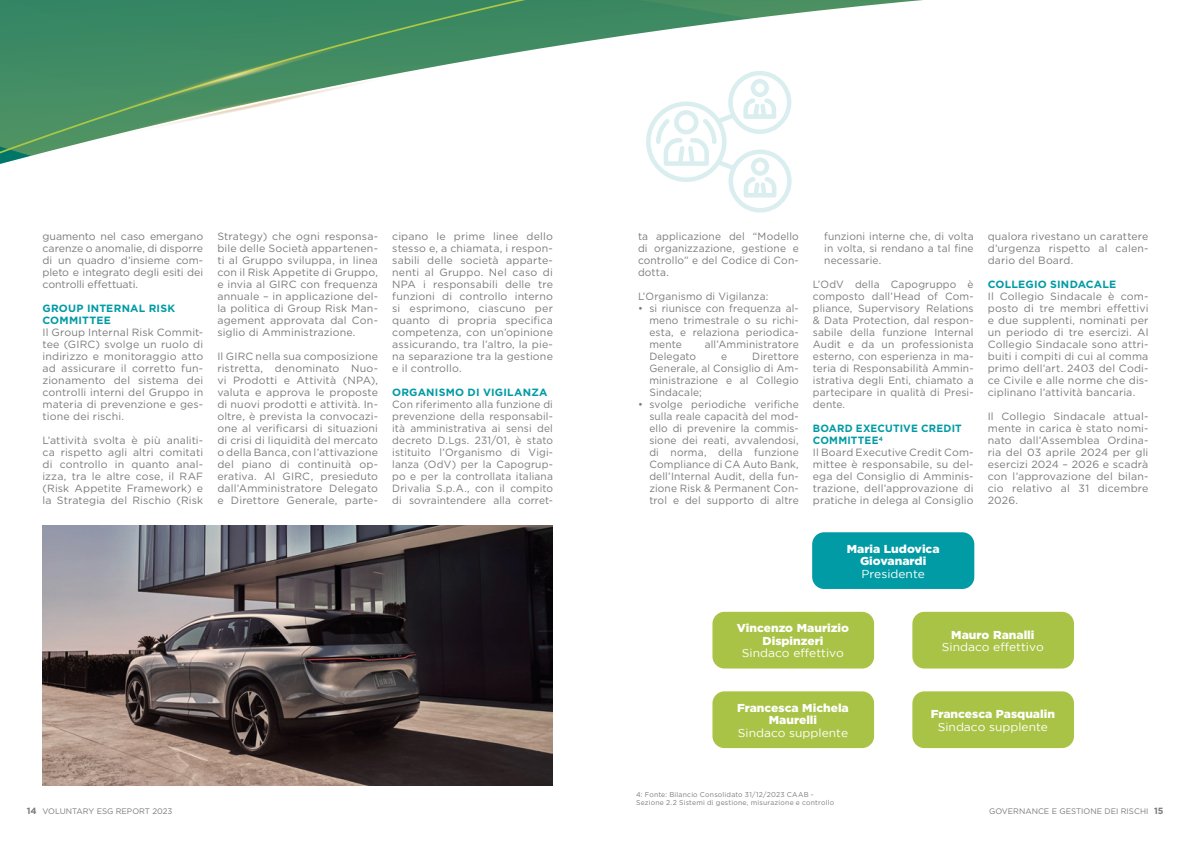
<style>
.page{position:relative;width:1191px;height:842px;background:#fff}
.page>*{position:absolute;margin:0;border:0;box-sizing:border-box;transform-origin:0 0}
.t1{font:900 11.5px/12.5px "Gotham";color:#fff;text-align:center;scale:1.04 1}
.t2{font:11.5px "Gotham";color:#fff;scale:1.04 1}
.t3{font:10.5px/12px "Gotham";letter-spacing:.01em;color:#7c7b7b;text-align:justify}
.t4{font:700 10.5px/12px "Gotham";letter-spacing:.02em;color:#009ba4}
.t5{font:8px "Gotham";color:#7c7b7b}
.t6{font:7px/8.8px "Gotham";letter-spacing:.03em;color:#7c7b7b}
.s1{font-weight:700;color:#009ba4}
.s2{font-weight:700;font-size:9px}
</style>
<div class="page">
<svg style="left:744px;top:208px;width:32px;height:5px"></svg>
<div style="left:812px;top:532px;width:162px;height:57px;background:#009ba4;border-radius:12px"></div>
<div style="left:712px;top:612px;width:162px;height:56px;background:#a9c346;border-radius:12px"></div>
<div style="left:912px;top:612px;width:162px;height:56px;background:#a9c346;border-radius:12px"></div>
<div style="left:712px;top:691px;width:162px;height:57px;background:#a9c346;border-radius:12px"></div>
<div style="left:912px;top:691px;width:162px;height:57px;background:#a9c346;border-radius:12px"></div>
<img style="left:43px;top:526px;width:510px;height:259px">
<svg style="left:0;top:0;width:923px;height:204px"></svg>
<svg style="left:102px;top:38px;width:333px;height:127px"></svg>
<p class="t3" style="left:43px;top:230px;width:162px">guamento nel caso emergano carenze o anomalie, di disporre di un quadro d’insieme com&shy;pleto e integrato degli esiti dei controlli effettuati.</p>
<p class="t4" style="left:43px;top:302px;width:134px">GROUP INTERNAL RISK<br>COMMITTEE</p>
<p class="t3" style="left:43px;top:326px;width:162px">Il Group Internal Risk Commit&shy;tee (GIRC) svolge un ruolo di indirizzo e monitoraggio atto ad assicurare il corretto fun&shy;zionamento del sistema dei controlli interni del Gruppo in materia di prevenzione e ges&shy;tione dei rischi.</p>
<p class="t3" style="left:43px;top:434px;width:162px">L’attività svolta è più analiti&shy;ca rispetto agli altri comitati di controllo in quanto anal&shy;izza, tra le altre cose, il RAF (Risk Appetite Framework) e la Strategia del Rischio (Risk</p>
<p class="t3" style="left:217px;top:230px;width:162px">Strategy) che ogni responsa&shy;bile delle Società appartenen&shy;ti al Gruppo sviluppa, in linea con il Risk Appetite di Gruppo, e invia al GIRC con frequenza annuale – in applicazione del&shy;la politica di Group Risk Man&shy;agement approvata dal Con&shy;siglio di Amministrazione.</p>
<p class="t3" style="left:217px;top:350px;width:162px">Il GIRC nella sua composizione ristretta, denominato Nuo&shy;vi Prodotti e Attività (NPA), valuta e approva le proposte di nuovi prodotti e attività. In&shy;oltre, è prevista la convocazi&shy;one al verificarsi di situazioni di crisi di liquidità del mercato o della Banca, con l’attivazione del piano di continuità op&shy;erativa. Al GIRC, presieduto dall’Amministratore Delegato e Direttore Generale, parte-</p>
<p class="t3" style="left:392px;top:230px;width:162px">cipano le prime linee dello stesso e, a chiamata, i respon&shy;sabili delle società apparte&shy;nenti al Gruppo. Nel caso di NPA i responsabili delle tre funzioni di controllo interno si esprimono, ciascuno per quanto di propria specifica competenza, con un’opinione assicurando, tra l’altro, la pie&shy;na separazione tra la gestione e il controllo.</p>
<p class="t4" style="left:392px;top:386px;width:157px">ORGANISMO DI VIGILANZA</p>
<p class="t3" style="left:392px;top:398px;width:162px">Con riferimento alla funzione di prevenzione della responsabil&shy;ità amministrativa ai sensi del decreto D.Lgs. 231/01, è stato istituito l’Organismo di Vigi&shy;lanza (OdV) per la Capogrup&shy;po e per la controllata italiana Drivalia S.p.A., con il compito di sovraintendere alla corret-</p>
<p class="t3" style="left:638px;top:230px;width:162px">ta applicazione del “Modello di organizzazione, gestione e controllo” e del Codice di Con&shy;dotta.</p>
<p class="t3" style="left:638px;top:290px;width:132px">L’Organismo di Vigilanza:</p>
<p class="t3" style="left:649px;top:302px;width:151px;text-indent:-11px">• si riunisce con frequenza al&shy;meno trimestrale o su richi&shy;esta, e relaziona periodica&shy;mente</p>
<p class="t3" style="left:704px;top:338px;width:95px">all’Amministratore</p>
<p class="t3" style="left:649px;top:350px;width:48px">Delegato</p>
<p class="t3" style="left:721px;top:350px;width:8px">e</p>
<p class="t3" style="left:649px;top:350px;width:151px;text-indent:103px">Direttore Generale, al Consiglio di Am&shy;ministrazione e al Collegio Sindacale;</p>
<p class="t3" style="left:649px;top:398px;width:151px;text-indent:-11px">• svolge periodiche verifiche sulla reale capacità del mod&shy;ello di prevenire la commis&shy;sione dei reati, avvalendosi, di norma, della funzione Compliance di CA Auto Bank, dell’Internal Audit, della fun&shy;zione Risk &amp; Permanent Con&shy;trol e del supporto di altre</p>
<p class="t3" style="left:824px;top:230px;width:151px">funzioni interne che, di volta in volta, si rendano a tal fine necessarie.</p>
<p class="t3" style="left:813px;top:278px;width:162px">L’OdV della Capogruppo è composto dall’Head of Com&shy;pliance, Supervisory Relations &amp; Data Protection, dal respon&shy;sabile della funzione Internal Audit e da un professionista esterno, con esperienza in ma&shy;teria di Responsabilità Ammin&shy;istrativa degli Enti, chiamato a partecipare in qualità di Presi&shy;dente.</p>
<p class="t3" style="left:813px;top:422px;width:162px;text-align:left"><span class="s1">BOARD EXECUTIVE CREDIT<br>COMMITTEE</span><sup>4<br></sup>Il Board Executive Credit Com&shy;mittee è responsabile, su del&shy;ega del Consiglio di Amminis&shy;trazione, dell’approvazione di pratiche in delega al Consiglio</p>
<p class="t3" style="left:987px;top:230px;width:162px">qualora rivestano un carattere d’urgenza rispetto al calen&shy;dario del Board.</p>
<p class="t4" style="left:987px;top:278px;width:130px">COLLEGIO SINDACALE</p>
<p class="t3" style="left:987px;top:290px;width:162px">Il Collegio Sindacale è com&shy;posto di tre membri effettivi e due supplenti, nominati per un periodo di tre esercizi. Al Collegio Sindacale sono attri&shy;buiti i compiti di cui al comma primo dell’art. 2403 del Codi&shy;ce Civile e alle norme che dis&shy;ciplinano l’attività bancaria.</p>
<p class="t3" style="left:987px;top:410px;width:162px">Il Collegio Sindacale attual&shy;mente in carica è stato nomi&shy;nato dall’Assemblea Ordina&shy;ria del 03 aprile 2024 per gli esercizi 2024 – 2026 e scadrà con l’approvazione del bilan&shy;cio relativo al 31 dicembre 2026.</p>
<p class="t1" style="left:846px;top:542px;width:91px">Maria Ludovica<br>Giovanardi</p>
<p class="t2" style="left:861px;top:567px;width:63px">Presidente</p>
<p class="t1" style="left:737px;top:622px;width:109px">Vincenzo Maurizio<br>Dispinzeri</p>
<p class="t2" style="left:742px;top:647px;width:100px">Sindaco effettivo</p>
<p class="t1" style="left:737px;top:701px;width:109px">Francesca Michela<br>Maurelli</p>
<p class="t2" style="left:738px;top:726px;width:108px">Sindaco supplente</p>
<p class="t1" style="left:951px;top:628px;width:81px">Mauro Ranalli</p>
<p class="t2" style="left:942px;top:641px;width:100px">Sindaco effettivo</p>
<p class="t1" style="left:930px;top:708px;width:121px">Francesca Pasqualin</p>
<p class="t2" style="left:937px;top:720px;width:108px">Sindaco supplente</p>
<p class="t6" style="left:636px;top:789px;width:200px">4: Fonte: Bilancio Consolidato 31/12/2023 CAAB -<br>Sezione 2.2 Sistemi di gestione, misurazione e controllo</p>
<p class="t5" style="left:27px;top:806px;width:147px"><span class="s2">14</span> VOLUNTARY ESG REPORT 2023</p>
<p class="t5" style="left:989px;top:806px;width:176px">GOVERNANCE E GESTIONE DEI RISCHI <span class="s2">15</span></p>
</div>
